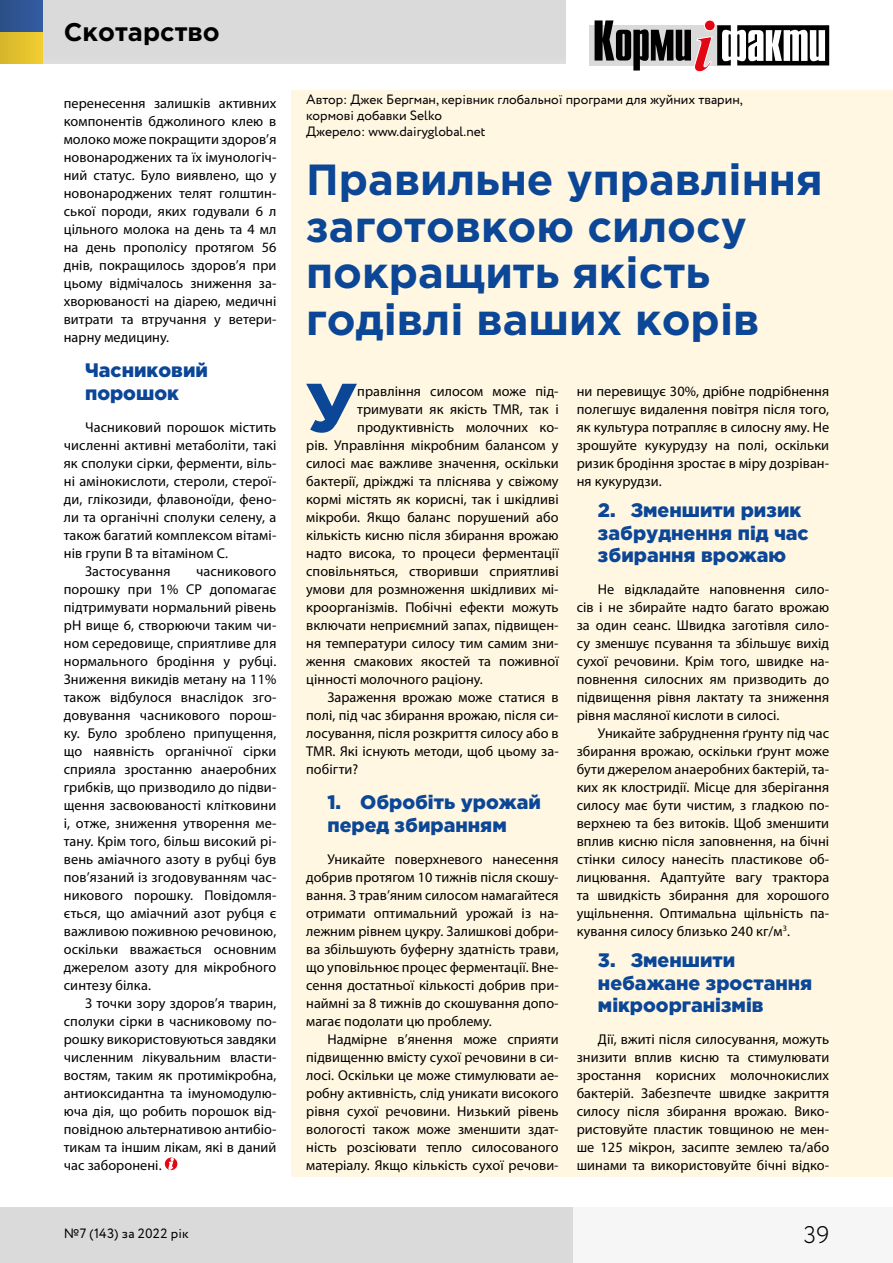
<style>
.page{position:relative;width:893px;height:1263px;background:#fff}
.page>*{position:absolute;margin:0;border:0;box-sizing:border-box;transform-origin:0 0}
.t1{font:900 69px "Gotham Pro";color:#0b4697}
.t2{font:700 43.5px/46.5px "Gotham Pro";color:#0b4697}
.t3{font:700 25.5px "Gotham Pro";color:#000}
.t4{font:300 24px "Circe";color:#000}
.t5{font:900 19.5px/22.5px "Gotham Pro";color:#0b4697}
.t6{font:14.25px/18px "Myriad Pro";letter-spacing:.005em;color:#000;text-align:justify}
.t7{font:13.5px/16.2px "Circe";color:#000}
</style>
<div class="page">
<div style="left:0;top:0;width:566px;height:64px;background:#dadada"></div>
<div style="left:561px;top:1208px;width:332px;height:55px;background:#f6f6f6"></div>
<div style="left:0;top:1208px;width:572px;height:55px;background:#dadada"></div>
<svg style="left:590px;top:25px;width:5px;height:40px"></svg>
<svg style="left:595px;top:20px;width:136px;height:52px"></svg>
<hr style="left:728px;top:34px;width:3px;height:23px;background:#000">
<svg style="left:737px;top:25px;width:92px;height:40px"></svg>
<div style="left:0;top:32px;width:43px;height:32px;background:linear-gradient(to right,#d5b52b,#f1ce31)"></div>
<div style="left:0;top:0;width:43px;height:32px;background:linear-gradient(to right,#2b4f87,#345ca3)"></div>
<div style="left:291px;top:90px;width:602px;height:1087px;background:#fff7e2"></div>
<svg style="left:165px;top:1157px;width:12px;height:13px"></svg>
<svg style="left:169px;top:1158px;width:4px;height:11px"></svg>
<h3 class="t3" style="left:64px;top:17px;width:158px">Скотарство</h3>
<p class="t6" style="left:64px;top:94px;width:214px">перенесення залишків активних компонентів бджолиного клею в молоко може покращити здоров’я новонароджених та їх імунологіч&shy;ний статус. Було виявлено, що у новонароджених телят голштин&shy;ської породи, яких годували 6 л цільного молока на день та 4 мл на день прополісу протягом 56 днів, покращилось здоров’я при цьому відмічалось зниження за&shy;хворюваності на діарею, медичні витрати та втручання у ветери&shy;нарну медицину.</p>
<h3 class="t5" style="left:85px;top:359px;width:125px">Часниковий порошок</h3>
<p class="t6" style="left:85px;top:418px;width:193px">Часниковий порошок містить</p>
<p class="t6" style="left:64px;top:436px;width:214px">численні активні метаболіти, такі</p>
<p class="t6" style="left:64px;top:454px;width:214px">як сполуки сірки, ферменти, віль-</p>
<p class="t6" style="left:64px;top:472px;width:214px">ні амінокислоти, стероли, стерої-</p>
<p class="t6" style="left:64px;top:490px;width:214px">ди, глікозиди, флавоноїди, фено-</p>
<p class="t6" style="left:64px;top:508px;width:214px">ли та органічні сполуки селену, а</p>
<p class="t6" style="left:64px;top:526px;width:214px">також багатий комплексом вітамі-</p>
<p class="t6" style="left:64px;top:544px;width:166px">нів групи В та вітаміном С.</p>
<p class="t6" style="left:85px;top:562px;width:87px">Застосування</p>
<p class="t6" style="left:64px;top:562px;width:214px;text-indent:132px">часникового порошку при 1% СР допомагає підтримувати нормальний рівень рН вище 6, створюючи таким чи&shy;ном середовище, сприятливе для нормального бродіння у рубці.<br>Зниження викидів метану на 11% також відбулося внаслідок зго&shy;довування часникового порош&shy;ку. Було зроблено припущення, що наявність органічної сірки сприяла зростанню анаеробних грибків, що призводило до підви&shy;щення засвоюваності клітковини і, отже, зниження утворення ме&shy;тану. Крім того, більш високий рі&shy;вень аміачного азоту в рубці був пов’язаний із згодовуванням час&shy;никового порошку. Повідомля&shy;ється, що аміачний азот рубця є важливою поживною речовиною, оскільки вважається основним джерелом азоту для мікробного синтезу білка.</p>
<p class="t6" style="left:64px;top:994px;width:214px;text-indent:21px">З точки зору здоров’я тварин, сполуки сірки в часниковому по&shy;рошку використовуються завдяки численним лікувальним власти&shy;востям, таким як протимікробна, антиоксидантна та імуномодулю&shy;юча дія, що робить порошок від&shy;повідною альтернативою антибіо&shy;тикам та іншим лікам, які в даний час заборонені.</p>
<p class="t7" style="left:306px;top:92px;width:438px">Автор: Джек Бергман, керівник глобальної програми для жуйних тварин, кормові добавки Selko<br>Джерело: www.dairyglobal.net</p>
<h2 class="t2" style="left:306px;top:156px;width:518px">Правильне управління заготовкою силосу покращить якість годівлі ваших корів</h2>
<h1 class="t1" style="left:306px;top:368px;width:52px">У</h1>
<p class="t6" style="left:357px;top:382px;width:203px">правління силосом може під-</p>
<p class="t6" style="left:357px;top:400px;width:203px">тримувати як якість TMR, так і</p>
<p class="t6" style="left:357px;top:418px;width:203px">продуктивність молочних ко-</p>
<p class="t6" style="left:306px;top:436px;width:254px">рів. Управління мікробним балансом у</p>
<p class="t6" style="left:306px;top:454px;width:254px">силосі має важливе значення, оскільки</p>
<p class="t6" style="left:306px;top:472px;width:254px">бактерії, дріжджі та пліснява у свіжому</p>
<p class="t6" style="left:306px;top:490px;width:254px">кормі містять як корисні, так і шкідливі</p>
<p class="t6" style="left:306px;top:508px;width:254px">мікроби. Якщо баланс порушений або</p>
<p class="t6" style="left:306px;top:526px;width:254px">кількість кисню після збирання врожаю</p>
<p class="t6" style="left:306px;top:544px;width:254px">надто висока, то процеси ферментації</p>
<p class="t6" style="left:306px;top:562px;width:254px">сповільняться, створивши сприятливі</p>
<p class="t6" style="left:306px;top:580px;width:254px">умови для розмноження шкідливих мі-</p>
<p class="t6" style="left:306px;top:598px;width:254px">кроорганізмів. Побічні ефекти можуть</p>
<p class="t6" style="left:306px;top:616px;width:254px">включати неприємний запах, підвищен-</p>
<p class="t6" style="left:306px;top:634px;width:254px">ня температури силосу тим самим зни-</p>
<p class="t6" style="left:306px;top:652px;width:254px">ження смакових якостей та поживної</p>
<p class="t6" style="left:306px;top:670px;width:178px">цінності молочного раціону.</p>
<p class="t6" style="left:327px;top:688px;width:233px">Зараження врожаю може статися в</p>
<p class="t6" style="left:306px;top:706px;width:254px">полі, під час збирання врожаю, після си-</p>
<p class="t6" style="left:306px;top:724px;width:254px">лосування, після розкриття силосу або в</p>
<p class="t6" style="left:306px;top:742px;width:254px">TMR. Які існують методи, щоб цьому за-</p>
<p class="t6" style="left:306px;top:760px;width:54px">побігти?</p>
<h3 class="t5" style="left:327px;top:791px;width:215px">1. Обробіть урожай перед збиранням</h3>
<p class="t6" style="left:306px;top:850px;width:254px;text-indent:21px">Уникайте поверхневого нанесення добрив протягом 10 тижнів після скошу&shy;вання. З трав’яним силосом намагайтеся отримати оптимальний урожай із на&shy;лежним рівнем цукру. Залишкові добри&shy;ва збільшують буферну здатність трави, що уповільнює процес ферментації. Вне&shy;сення достатньої кількості добрив при&shy;наймні за 8 тижнів до скошування допо&shy;магає подолати цю проблему.</p>
<p class="t6" style="left:306px;top:1030px;width:254px;text-indent:21px">Надмірне в’янення може сприяти підвищенню вмісту сухої речовини в си&shy;лосі. Оскільки це може стимулювати ае&shy;робну активність, слід уникати високого рівня сухої речовини. Низький рівень вологості також може зменшити здат&shy;ність розсіювати тепло силосованого матеріалу. Якщо кількість сухої речови-</p>
<p class="t6" style="left:577px;top:382px;width:254px">ни перевищує 30%, дрібне подрібнення полегшує видалення повітря після того, як культура потрапляє в силосну яму. Не зрошуйте кукурудзу на полі, оскільки ризик бродіння зростає в міру дозріван&shy;ня кукурудзи.</p>
<h3 class="t5" style="left:598px;top:498px;width:212px">2. Зменшити ризик забруднення під час збирання врожаю</h3>
<p class="t6" style="left:577px;top:580px;width:254px;text-indent:21px">Не відкладайте наповнення сило&shy;сів і не збирайте надто багато врожаю за один сеанс. Швидка заготівля сило&shy;су зменшує псування та збільшує вихід сухої речовини. Крім того, швидке на&shy;повнення силосних ям призводить до підвищення рівня лактату та зниження рівня масляної кислоти в силосі.</p>
<p class="t6" style="left:577px;top:724px;width:254px;text-indent:21px">Уникайте забруднення ґрунту під час збирання врожаю, оскільки ґрунт може бути джерелом анаеробних бактерій, та&shy;ких як клостридії. Місце для зберігання силосу має бути чистим, з гладкою по&shy;верхнею та без витоків. Щоб зменшити вплив кисню після заповнення, на бічні стінки силосу нанесіть пластикове об&shy;лицювання. Адаптуйте вагу трактора та швидкість збирання для хорошого ущільнення. Оптимальна щільність па&shy;кування силосу близько 240 кг/м<sup>3</sup>.</p>
<h3 class="t5" style="left:598px;top:948px;width:216px">3. Зменшити небажане зростання мікроорганізмів</h3>
<p class="t6" style="left:577px;top:1030px;width:254px;text-indent:21px">Дії, вжиті після силосування, можуть знизити вплив кисню та стимулювати зростання корисних молочнокислих бактерій. Забезпечте швидке закриття силосу після збирання врожаю. Вико&shy;ристовуйте пластик товщиною не мен&shy;ше 125 мікрон, засипте землею та/або шинами та використовуйте бічні відко-</p>
<p class="t7" style="left:64px;top:1226px;width:127px">№7 (143) за 2022 рік</p>
<h3 class="t4" style="left:803px;top:1218px;width:27px">39</h3>
</div>
